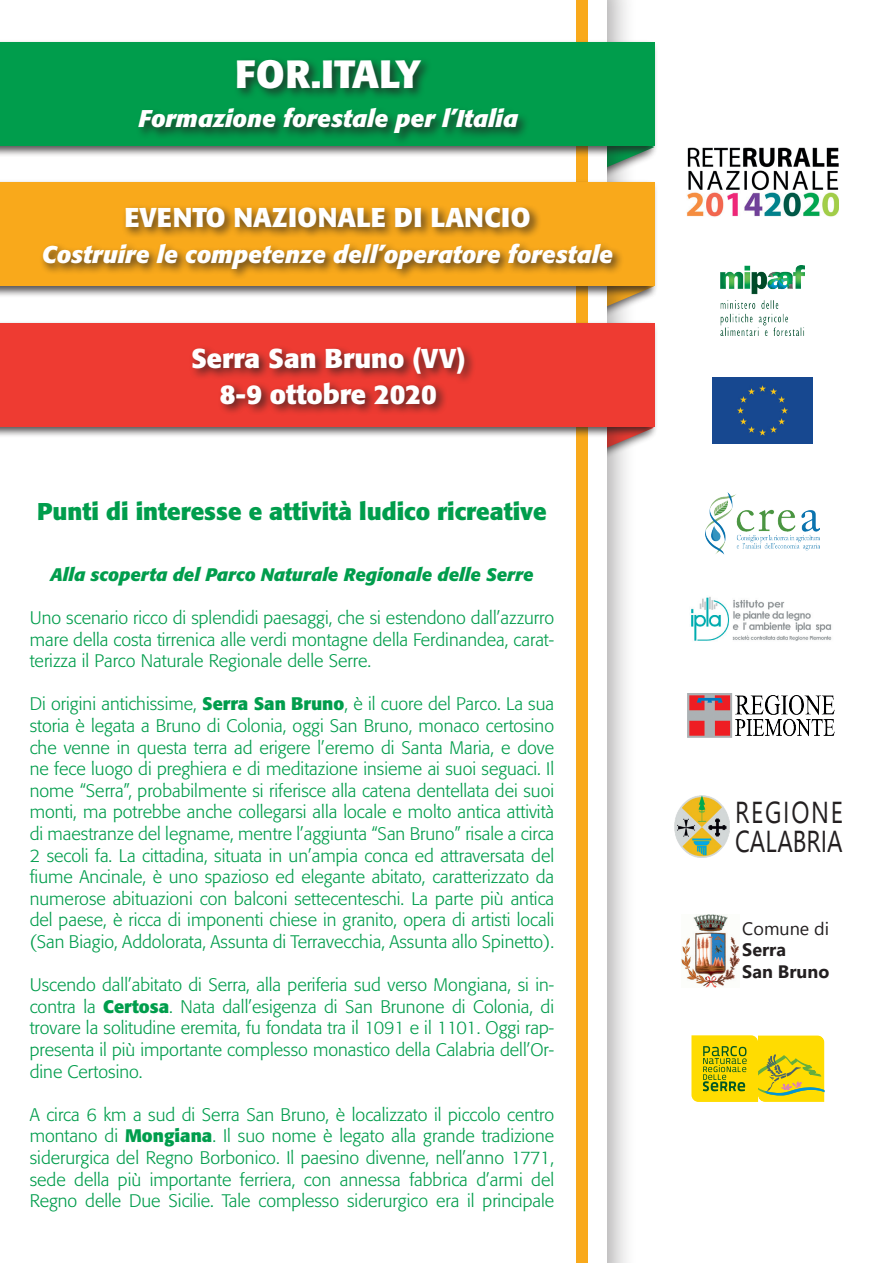
<style>
.page{position:relative;width:893px;height:1263px;background:#fff}
.page>*{position:absolute;margin:0;border:0;box-sizing:border-box;transform-origin:0 0}
.t1{font:700 39px "Formata";color:#fff}
.t2{font:30.3px/28.8px "Nirmala UI";letter-spacing:.03em;color:#231f20;scale:.79 1}
.t3{font:700 27px/36px "Formata";color:#fff;text-align:center}
.t4{font:italic 700 24px "Formata";color:#fff}
.t5{font:700 24px "Formata";color:#009d4c}
.t6{font:300 18px/21.6px "Formata";color:#009d4c;text-align:justify}
.t7{font:italic 700 18px "Formata";color:#009d4c}
.t8{font:700 18px/21.6px "Nirmala UI";color:#231f20}
.t9{font:18px "Nirmala UI";color:#231f20}
.s1{font-weight:700}
</style>
<div class="page">
<div style="left:0;top:0;width:638px;height:1263px;background:#231f20;opacity:.37"></div>
<div style="left:0;top:0;width:606px;height:1263px;background:#fff"></div>
<div style="left:577px;top:0;width:11px;height:1263px;background:#f9a91b"></div>
<div style="left:0;top:39px;width:658px;height:119px;background:#231f20;opacity:.75"></div>
<div style="left:0;top:42px;width:655px;height:104px;background:#009d4c"></div>
<div style="left:135px;top:56px;width:395px;height:90px;background:#231f20;opacity:.75"></div>
<div style="left:0;top:179px;width:658px;height:118px;background:#231f20;opacity:.75"></div>
<div style="left:0;top:182px;width:655px;height:104px;background:#f9a91b"></div>
<div style="left:40px;top:203px;width:584px;height:78px;background:#231f20;opacity:.75"></div>
<div style="left:0;top:320px;width:658px;height:118px;background:#231f20;opacity:.75"></div>
<div style="left:0;top:323px;width:655px;height:104px;background:#ee3b32"></div>
<div style="left:189px;top:344px;width:288px;height:72px;background:#231f20;opacity:.75"></div>
<img style="left:721px;top:266px;width:83px;height:70px">
<img style="left:705px;top:492px;width:114px;height:62px">
<img style="left:688px;top:693px;width:147px;height:45px">
<img style="left:691px;top:596px;width:141px;height:45px">
<img style="left:686px;top:147px;width:153px;height:70px">
<img style="left:682px;top:915px;width:58px;height:73px">
<img style="left:675px;top:796px;width:54px;height:62px">
<div style="left:713px;top:377px;width:99px;height:67px;background:#174890"></div>
<svg style="left:691px;top:1035px;width:133px;height:67px;background:#e0cd10"></svg>
<h1 class="t1" style="left:235px;top:50px;width:188px">FOR.ITALY</h1>
<h3 class="t4" style="left:138px;top:104px;width:381px">Formazione forestale per l’Italia</h3>
<h3 class="t3" style="left:124px;top:199px;width:408px">EVENTO NAZIONALE DI LANCIO</h3>
<h3 class="t4" style="left:42px;top:239px;width:573px">Costruire le competenze dell’operatore forestale</h3>
<h3 class="t3" style="left:191px;top:340px;width:276px">Serra San Bruno (VV)<br>8-9 ottobre 2020</h3>
<h3 class="t5" style="left:37px;top:497px;width:511px">Punti di interesse e attività ludico ricreative</h3>
<p class="t7" style="left:50px;top:563px;width:485px">Alla scoperta del Parco Naturale Regionale delle Serre</p>
<p class="t6" style="left:30px;top:607px;width:526px">Uno scenario ricco di splendidi paesaggi, che si estendono dall’azzurro mare della costa tirrenica alle verdi montagne della Ferdinandea, carat&shy;terizza il Parco Naturale Regionale delle Serre.</p>
<p class="t6" style="left:30px;top:693px;width:526px">Di origini antichissime, <span class="s1">Serra San Bruno</span>, è il cuore del Parco. La sua storia è legata a Bruno di Colonia, oggi San Bruno, monaco certosino che venne in questa terra ad erigere l’eremo di Santa Maria, e dove ne fece luogo di preghiera e di meditazione insieme ai suoi seguaci. Il nome “Serra”, probabilmente si riferisce alla catena dentellata dei suoi monti, ma potrebbe anche collegarsi alla locale e molto antica attività di maestranze del legname, mentre l’aggiunta “San Bruno” risale a circa 2 secoli fa. La cittadina, situata in un’ampia conca ed attraversata del fiume Ancinale, è uno spazioso ed elegante abitato, caratterizzato da numerose abituazioni con balconi settecenteschi. La parte più antica del paese, è ricca di imponenti chiese in granito, opera di artisti locali (San Biagio, Addolorata, Assunta di Terravecchia, Assunta allo Spinetto).</p>
<p class="t6" style="left:30px;top:974px;width:526px">Uscendo dall’abitato di Serra, alla periferia sud verso Mongiana, si in&shy;contra la <span class="s1">Certosa</span>. Nata dall’esigenza di San Brunone di Colonia, di trovare la solitudine eremita, fu fondata tra il 1091 e il 1101. Oggi rap&shy;presenta il più importante complesso monastico della Calabria dell’Or&shy;dine Certosino.</p>
<p class="t6" style="left:30px;top:1104px;width:526px">A circa 6 km a sud di Serra San Bruno, è localizzato il piccolo centro montano di <span class="s1">Mongiana</span>. Il suo nome è legato alla grande tradizione siderurgica del Regno Borbonico. Il paesino divenne, nell’anno 1771, sede della più importante ferriera, con annessa fabbrica d’armi del Regno delle Due Sicilie. Tale complesso siderurgico era il principale</p>
<h2 class="t2" style="left:735px;top:796px;width:138px">REGIONE<br>CALABRIA</h2>
<p class="t9" style="left:742px;top:914px;width:88px">Comune di</p>
<p class="t8" style="left:742px;top:938px;width:89px">Serra<br>San Bruno</p>
</div>
